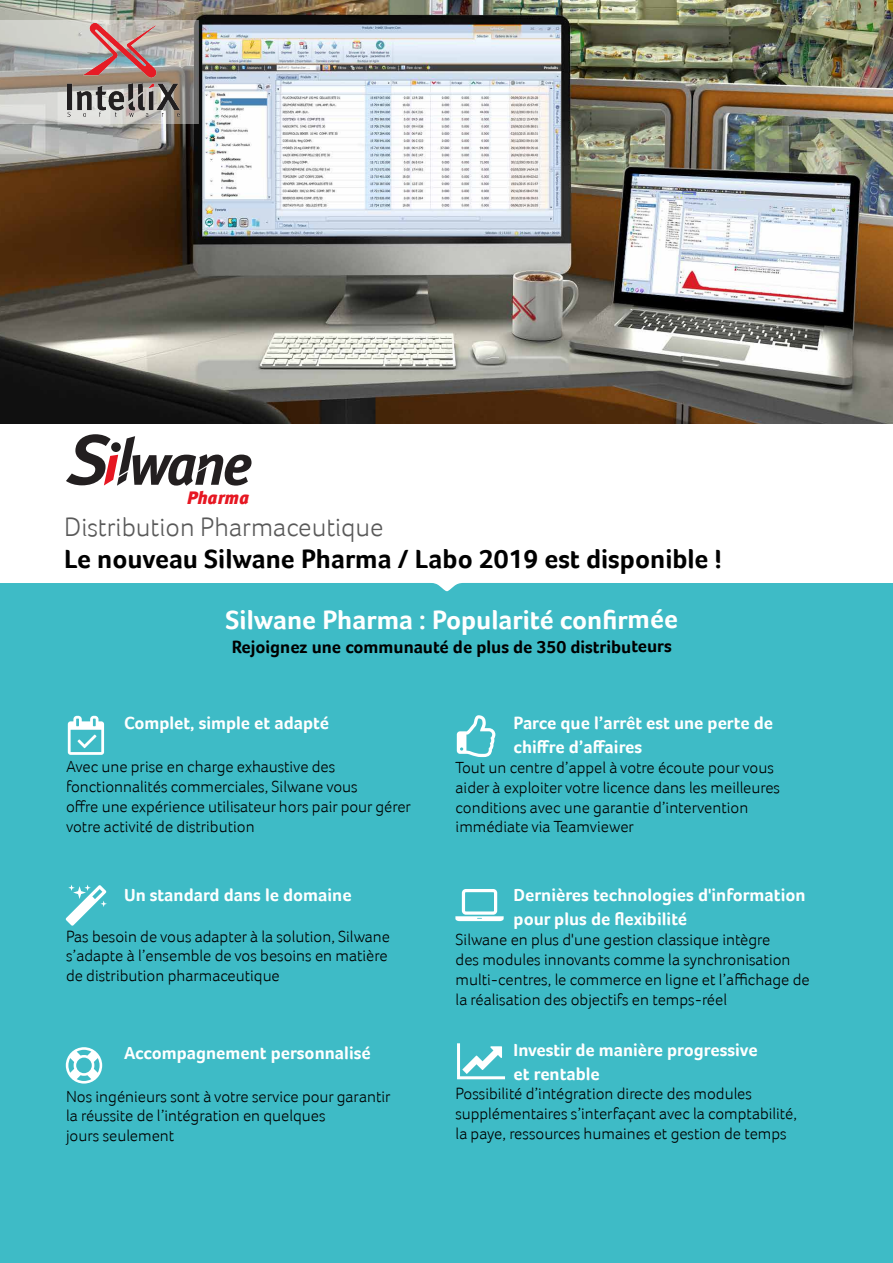
<style>
.page{position:relative;width:893px;height:1263px;background:#fff}
.page>*{position:absolute;margin:0;border:0;box-sizing:border-box;transform-origin:0 0}
.t1{font:700 27px "Foco";color:#000}
.t2{font:700 27px "Foco";color:#fff}
.t3{font:300 27px "Foco";color:#595959}
.t4{font:700 18px/24px "Foco";color:#fff}
.t5{font:700 18px "Foco";color:#000}
.t6{font:700 18px "Foco";color:#fdffff}
.t7{font:italic 900 18px "Meta Pro";color:#e61722}
.t8{font:300 16.5px/19.8px "Foco";color:#000}
</style>
<div class="page">
<img style="left:0;top:0;width:893px;height:424px">
<div style="left:0;top:592px;width:893px;height:671px;background:#3ebbc6"></div>
<svg style="left:68px;top:716px;width:36px;height:39px"></svg>
<svg style="left:66px;top:884px;width:41px;height:42px"></svg>
<div style="left:0;top:583px;width:893px;height:9px;background:#3ebbc6"></div>
<svg style="left:66px;top:1047px;width:36px;height:36px"></svg>
<svg style="left:457px;top:715px;width:38px;height:42px"></svg>
<svg style="left:457px;top:1043px;width:48px;height:36px"></svg>
<svg style="left:455px;top:889px;width:49px;height:32px"></svg>
<img style="left:0;top:21px;width:198px;height:103px">
<img style="left:67px;top:24px;width:113px;height:92px">
<svg style="left:66px;top:434px;width:186px;height:52px"></svg>
<p class="t7" style="left:187px;top:486px;width:64px">Pharma</p>
<h1 class="t3" style="left:64px;top:511px;width:321px">Distribution Pharmaceutique</h1>
<h1 class="t1" style="left:64px;top:543px;width:659px">Le nouveau Silwane Pharma / Labo 2019 est disponible !</h1>
<h1 class="t2" style="left:226px;top:604px;width:454px">Silwane Pharma : Popularité confirmée</h1>
<p class="t5" style="left:232px;top:636px;width:442px">Rejoignez une communauté de plus de 350 distributeurs</p>
<p class="t4" style="left:124px;top:710px;width:206px">Complet, simple et adapté</p>
<p class="t8" style="left:66px;top:757px;width:346px">Avec une prise en charge exhaustive des fonctionnalités commerciales, Silwane vous<br>offre une expérience utilisateur hors pair pour gérer votre activité de distribution</p>
<p class="t6" style="left:124px;top:884px;width:229px">Un standard dans le domaine</p>
<p class="t8" style="left:66px;top:926px;width:326px">Pas besoin de vous adapter à la solution, Silwane s’adapte à l’ensemble de vos besoins en matière de distribution pharmaceutique</p>
<p class="t4" style="left:124px;top:1041px;width:248px">Accompagnement personnalisé</p>
<p class="t8" style="left:66px;top:1086px;width:326px">Nos ingénieurs sont à votre service pour garantir la réussite de l’intégration en quelques<br>jours seulement</p>
<p class="t4" style="left:514px;top:711px;width:261px">Parce que l’arrêt est une perte de chiffre d’affaires</p>
<p class="t8" style="left:456px;top:757px;width:326px">Tout un centre d’appel à votre écoute pour vous aider à exploiter votre licence dans les meilleures conditions avec une garantie d’intervention immédiate via Teamviewer</p>
<p class="t4" style="left:514px;top:883px;width:293px">Dernières technologies d'information pour plus de flexibilité</p>
<p class="t8" style="left:456px;top:929px;width:356px">Silwane en plus d'une gestion classique intègre<br>des modules innovants comme la synchronisation multi-centres, le commerce en ligne et l’affichage de la réalisation des objectifs en temps-réel</p>
<p class="t4" style="left:514px;top:1037px;width:246px">Investir de manière progressive et rentable</p>
<p class="t8" style="left:456px;top:1084px;width:343px">Possibilité d’intégration directe des modules supplémentaires s’interfaçant avec la comptabilité, la paye, ressources humaines et gestion de temps</p>
</div>
